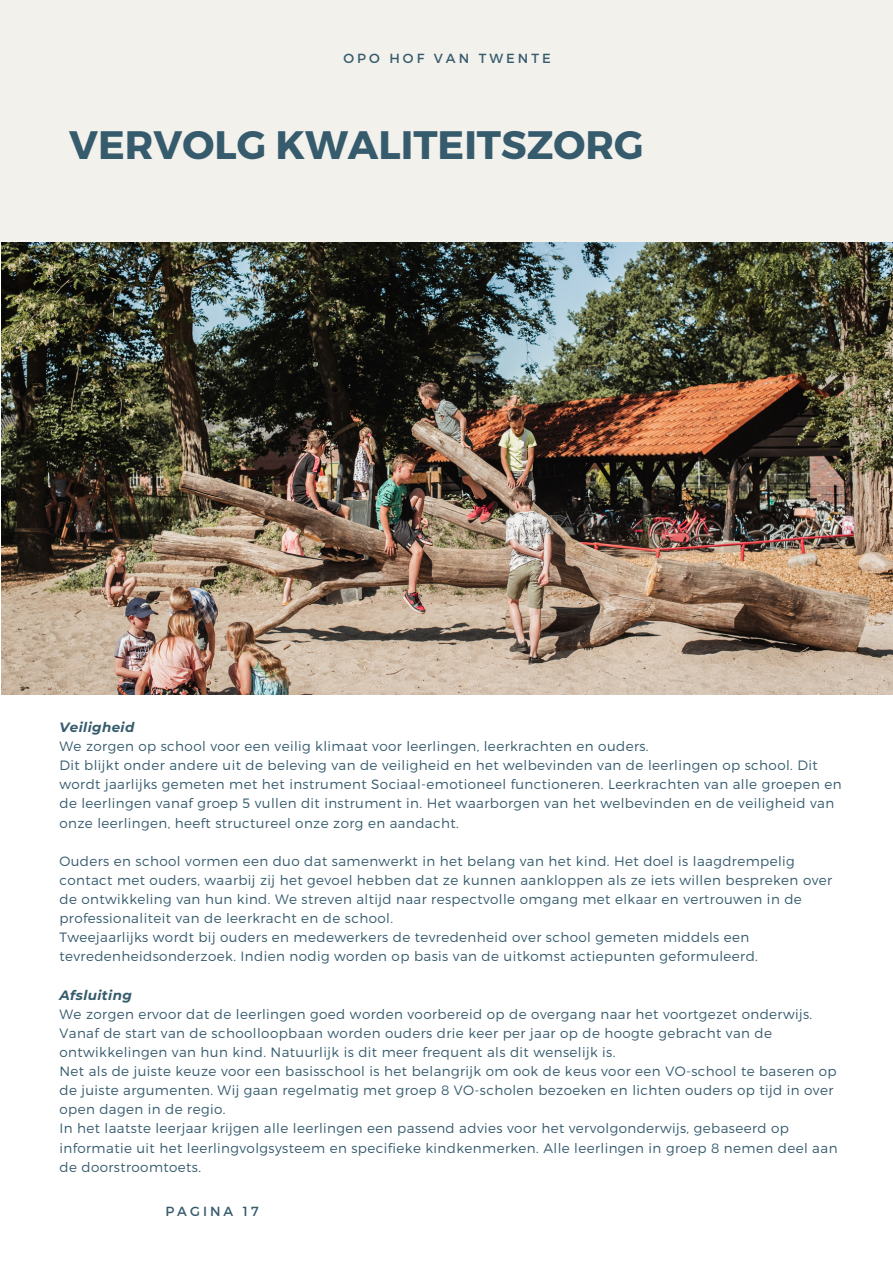
<style>
.page{position:relative;width:893px;height:1264px;background:#fff}
.page>*{position:absolute;margin:0;border:0;box-sizing:border-box;transform-origin:0 0}
.t1{font:700 39.6px "Montserrat";color:#365b6d}
.t2{font:300 13.5px/19px "Montserrat";letter-spacing:.03em;color:#365b6d}
.t3{font:italic 700 13.5px "Montserrat";letter-spacing:.03em;color:#365b6d}
.t4{font:13.2px "Montserrat";letter-spacing:.23em;color:#365b6d}
</style>
<div class="page">
<div style="left:0;top:0;width:892px;height:242px;background:#f2f1ec"></div>
<img style="left:1px;top:242px;width:891px;height:452px">
<p class="t4" style="left:343px;top:50px;width:209px">OPO HOF VAN TWENTE</p>
<p class="t1" style="left:69px;top:119px;width:576px">VERVOLG KWALITEITSZORG</p>
<p class="t3" style="left:59px;top:719px;width:76px">Veiligheid</p>
<p class="t2" style="left:59px;top:736px;width:590px">We zorgen op school voor een veilig klimaat voor leerlingen, leerkrachten en ouders.</p>
<p class="t2" style="left:59px;top:755px;width:783px">Dit blijkt onder andere uit de beleving van de veiligheid en het welbevinden van de leerlingen op school. Dit wordt jaarlijks gemeten met het instrument Sociaal-emotioneel functioneren. Leerkrachten van alle groepen en de leerlingen vanaf groep 5 vullen dit instrument in. Het waarborgen van het welbevinden en de veiligheid van onze leerlingen, heeft structureel onze zorg en aandacht.</p>
<p class="t2" style="left:59px;top:850px;width:774px">Ouders en school vormen een duo dat samenwerkt in het belang van het kind. Het doel is laagdrempelig contact met ouders, waarbij zij het gevoel hebben dat ze kunnen aankloppen als ze iets willen bespreken over de ontwikkeling van hun kind. We streven altijd naar respectvolle omgang met elkaar en vertrouwen in de professionaliteit van de leerkracht en de school.</p>
<p class="t2" style="left:59px;top:927px;width:700px">Tweejaarlijks wordt bij ouders en medewerkers de tevredenheid over school gemeten middels een tevredenheidsonderzoek. Indien nodig worden op basis van de uitkomst actiepunten geformuleerd.</p>
<p class="t3" style="left:59px;top:986px;width:74px">Afsluiting</p>
<p class="t2" style="left:59px;top:1003px;width:754px">We zorgen ervoor dat de leerlingen goed worden voorbereid op de overgang naar het voortgezet onderwijs.<br>Vanaf de start van de schoolloopbaan worden ouders drie keer per jaar op de hoogte gebracht van de ontwikkelingen van hun kind. Natuurlijk is dit meer frequent als dit wenselijk is.</p>
<p class="t2" style="left:59px;top:1061px;width:778px">Net als de juiste keuze voor een basisschool is het belangrijk om ook de keus voor een VO-school te baseren op de juiste argumenten. Wij gaan regelmatig met groep 8 VO-scholen bezoeken en lichten ouders op tijd in over open dagen in de regio.</p>
<p class="t2" style="left:59px;top:1118px;width:779px">In het laatste leerjaar krijgen alle leerlingen een passend advies voor het vervolgonderwijs, gebaseerd op informatie uit het leerlingvolgsysteem en specifieke kindkenmerken. Alle leerlingen in groep 8 nemen deel aan de doorstroomtoets.</p>
<p class="t4" style="left:165px;top:1203px;width:95px">PAGINA 17</p>
</div>
